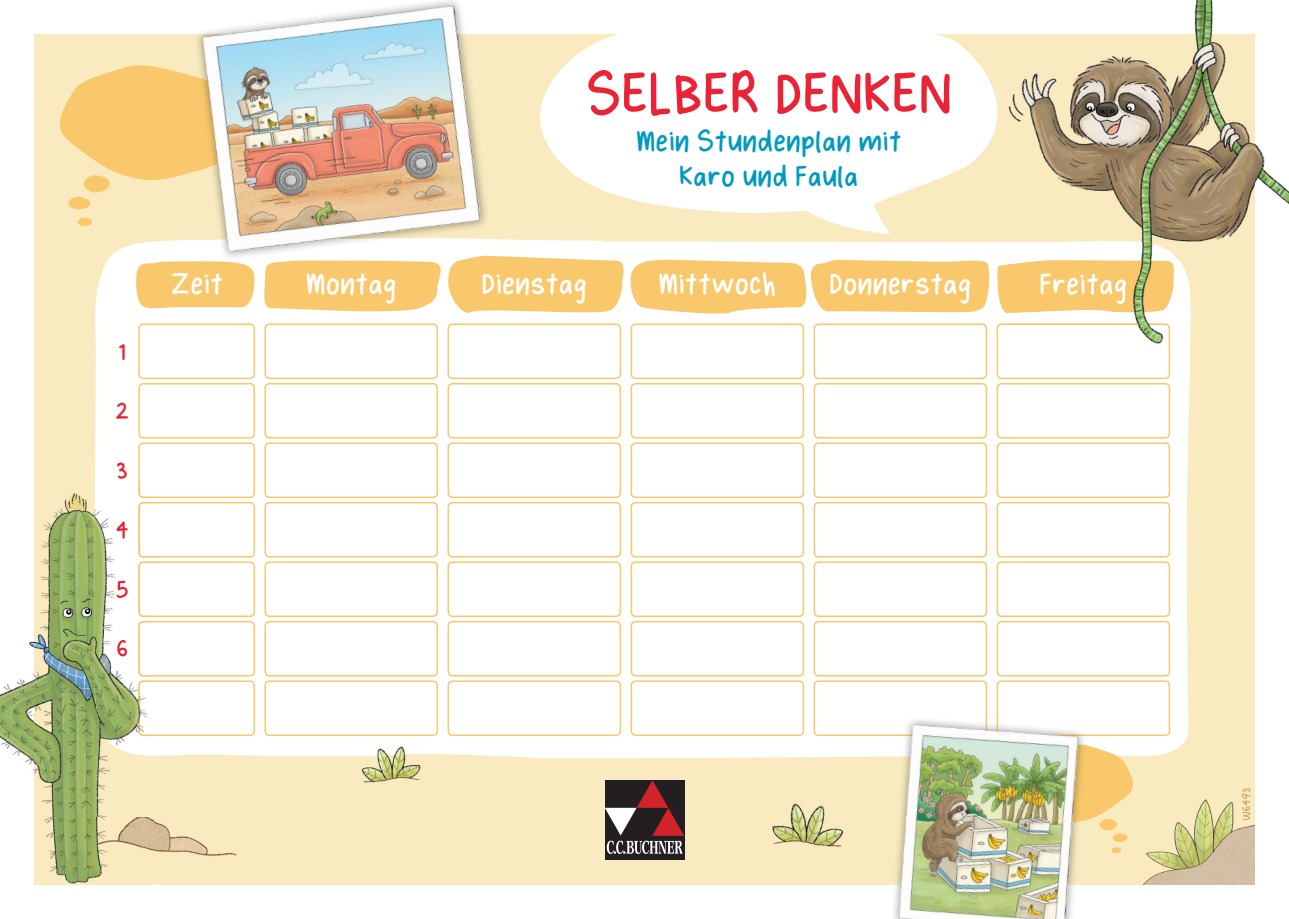
<style>
.page{position:relative;width:1289px;height:919px;background:#fff}
.page>*{position:absolute;margin:0;border:0;box-sizing:border-box;transform-origin:0 0}
.t1{font:68.7px "Hynings Handwriting";color:#ea2436}
.t2{font:34.5px "Hynings Handwriting";color:#fff}
.t3{font:33.75px/34.5px "Hynings Handwriting";color:#009abf;text-align:center}
.t4{font:28.5px/59.4px "Hynings Handwriting";color:#ea2436}
</style>
<div class="page">
<div style="left:34px;top:34px;width:1220px;height:850px;background:#f9ebbf"></div>
<img style="left:153px;top:819px;width:84px;height:37px">
<div style="left:95px;top:239px;width:1095px;height:519px;background:#fff"></div>
<svg style="left:135px;top:260px;width:119px;height:50px;background:#f9cf7f"></svg>
<svg style="left:261px;top:256px;width:730px;height:60px;background:#fad389"></svg>
<svg style="left:540px;top:34px;width:458px;height:200px;fill:#fff"></svg>
<svg style="left:60px;top:65px;width:135px;height:144px"></svg>
<div style="left:77px;top:217px;width:15px;height:9px;background:#f9c86c;border-radius:50%"></div>
<div style="left:1111px;top:847px;width:10px;height:6px;background:#f9c86c;border-radius:50%"></div>
<div style="left:138px;top:323px;width:117px;height:56px;border:2px solid #f9c86c;border-radius:4px"></div>
<div style="left:264px;top:323px;width:174px;height:56px;border:2px solid #f9c86c;border-radius:4px"></div>
<div style="left:447px;top:323px;width:174px;height:56px;border:2px solid #f9c86c;border-radius:4px"></div>
<div style="left:630px;top:323px;width:174px;height:56px;border:2px solid #f9c86c;border-radius:4px"></div>
<div style="left:813px;top:323px;width:174px;height:56px;border:2px solid #f9c86c;border-radius:4px"></div>
<svg style="left:996px;top:323px;width:174px;height:56px;background:#fefaf3"></svg>
<div style="left:138px;top:383px;width:117px;height:55px;border:2px solid #f9c86c;border-radius:4px"></div>
<div style="left:264px;top:383px;width:174px;height:55px;border:2px solid #f9c86c;border-radius:4px"></div>
<div style="left:447px;top:383px;width:174px;height:55px;border:2px solid #f9c86c;border-radius:4px"></div>
<div style="left:630px;top:383px;width:174px;height:55px;border:2px solid #f9c86c;border-radius:4px"></div>
<div style="left:813px;top:383px;width:174px;height:55px;border:2px solid #f9c86c;border-radius:4px"></div>
<div style="left:996px;top:383px;width:174px;height:55px;border:2px solid #f9c86c;border-radius:4px"></div>
<div style="left:264px;top:442px;width:174px;height:56px;border:2px solid #f9c86c;border-radius:4px"></div>
<div style="left:447px;top:442px;width:174px;height:56px;border:2px solid #f9c86c;border-radius:4px"></div>
<div style="left:630px;top:442px;width:174px;height:56px;border:2px solid #f9c86c;border-radius:4px"></div>
<div style="left:813px;top:442px;width:174px;height:56px;border:2px solid #f9c86c;border-radius:4px"></div>
<div style="left:996px;top:442px;width:174px;height:56px;border:2px solid #f9c86c;border-radius:4px"></div>
<div style="left:264px;top:502px;width:174px;height:55px;border:2px solid #f9c86c;border-radius:4px"></div>
<div style="left:447px;top:502px;width:174px;height:55px;border:2px solid #f9c86c;border-radius:4px"></div>
<div style="left:630px;top:502px;width:174px;height:55px;border:2px solid #f9c86c;border-radius:4px"></div>
<div style="left:813px;top:502px;width:174px;height:55px;border:2px solid #f9c86c;border-radius:4px"></div>
<div style="left:996px;top:502px;width:174px;height:55px;border:2px solid #f9c86c;border-radius:4px"></div>
<div style="left:264px;top:561px;width:174px;height:56px;border:2px solid #f9c86c;border-radius:4px"></div>
<div style="left:447px;top:561px;width:174px;height:56px;border:2px solid #f9c86c;border-radius:4px"></div>
<div style="left:630px;top:561px;width:174px;height:56px;border:2px solid #f9c86c;border-radius:4px"></div>
<div style="left:813px;top:561px;width:174px;height:56px;border:2px solid #f9c86c;border-radius:4px"></div>
<div style="left:996px;top:561px;width:174px;height:56px;border:2px solid #f9c86c;border-radius:4px"></div>
<div style="left:264px;top:621px;width:174px;height:55px;border:2px solid #f9c86c;border-radius:4px"></div>
<div style="left:447px;top:621px;width:174px;height:55px;border:2px solid #f9c86c;border-radius:4px"></div>
<div style="left:630px;top:621px;width:174px;height:55px;border:2px solid #f9c86c;border-radius:4px"></div>
<div style="left:813px;top:621px;width:174px;height:55px;border:2px solid #f9c86c;border-radius:4px"></div>
<div style="left:996px;top:621px;width:174px;height:55px;border:2px solid #f9c86c;border-radius:4px"></div>
<svg style="left:138px;top:442px;width:117px;height:294px;background:#fefbf5"></svg>
<svg style="left:264px;top:680px;width:174px;height:56px;background:#fefbf5"></svg>
<div style="left:447px;top:680px;width:174px;height:56px;border:2px solid #f9c86c;border-radius:4px"></div>
<div style="left:630px;top:680px;width:174px;height:56px;border:2px solid #f9c86c;border-radius:4px"></div>
<svg style="left:813px;top:680px;width:174px;height:56px;background:#fefbf5"></svg>
<svg style="left:996px;top:680px;width:174px;height:56px;background:#fefbf5"></svg>
<svg style="left:605px;top:853px;width:79px;height:6px"></svg>
<svg style="left:605px;top:780px;width:79px;height:73px;background:#5c3f40"></svg>
<img style="left:1194px;top:0;width:61px;height:50px">
<img style="left:1254px;top:50px;width:34px;height:304px">
<img style="left:998px;top:34px;width:256px;height:208px">
<img style="left:1190px;top:294px;width:1px;height:60px">
<img style="left:998px;top:241px;width:192px;height:113px">
<img style="left:998px;top:260px;width:178px;height:53px">
<img style="left:998px;top:323px;width:172px;height:31px">
<img style="left:1040px;top:273px;width:86px;height:31px">
<img style="left:1116px;top:790px;width:138px;height:94px">
<svg style="left:1086px;top:742px;width:53px;height:99px"></svg>
<svg style="left:1116px;top:847px;width:5px;height:6px"></svg>
<img style="left:772px;top:803px;width:72px;height:44px">
<img style="left:352px;top:756px;width:71px;height:27px">
<img style="left:352px;top:736px;width:71px;height:20px">
<img style="left:1241px;top:788px;width:9px;height:32px">
<img style="left:0;top:641px;width:51px;height:244px">
<img style="left:34px;top:492px;width:79px;height:392px">
<img style="left:113px;top:755px;width:40px;height:3px">
<img style="left:90px;top:817px;width:63px;height:48px">
<img style="left:91px;top:481px;width:62px;height:274px">
<img style="left:138px;top:481px;width:15px;height:17px">
<img style="left:138px;top:502px;width:15px;height:55px">
<img style="left:138px;top:561px;width:15px;height:56px">
<img style="left:138px;top:621px;width:15px;height:55px">
<img style="left:138px;top:680px;width:15px;height:56px">
<img style="left:116px;top:521px;width:12px;height:17px">
<img style="left:117px;top:580px;width:11px;height:18px">
<img style="left:117px;top:640px;width:10px;height:16px">
<img style="left:198px;top:1px;width:288px;height:230px">
<img style="left:195px;top:238px;width:294px;height:22px">
<img style="left:463px;top:256px;width:26px;height:4px">
<img style="left:195px;top:76px;width:8px;height:96px">
<img style="left:226px;top:6px;width:231px;height:28px">
<img style="left:203px;top:34px;width:200px;height:144px">
<img style="left:403px;top:34px;width:77px;height:191px">
<img style="left:219px;top:136px;width:223px;height:104px">
<img style="left:227px;top:239px;width:102px;height:13px">
<img style="left:208px;top:81px;width:37px;height:82px">
<img style="left:890px;top:716px;width:196px;height:202px">
<img style="left:1077px;top:744px;width:9px;height:78px">
<img style="left:890px;top:716px;width:97px;height:20px">
<img style="left:996px;top:716px;width:90px;height:20px">
<img style="left:898px;top:884px;width:169px;height:34px">
<img style="left:901px;top:752px;width:123px;height:132px">
<img style="left:1024px;top:822px;width:48px;height:62px">
<img style="left:910px;top:724px;width:168px;height:32px">
<img style="left:1008px;top:744px;width:69px;height:78px">
<img style="left:911px;top:730px;width:76px;height:6px">
<img style="left:996px;top:730px;width:71px;height:6px">
<p class="t4" style="left:118px;top:324px;width:9px">1</p>
<p class="t4" style="left:115px;top:383px;width:16px">2<br>3</p>
<p class="t2" style="left:171px;top:269px;width:54px">Zeit</p>
<h1 class="t1" style="left:585px;top:64px;width:368px">SELBER DENKEN</h1>
<p class="t3" style="left:636px;top:126px;width:267px">Mein Stundenplan mit<br>Karo und Faula</p>
<p class="t2" style="left:306px;top:269px;width:93px">Montag</p>
<p class="t2" style="left:481px;top:269px;width:107px">Dienstag</p>
<p class="t2" style="left:658px;top:269px;width:120px">Mittwoch</p>
<p class="t2" style="left:829px;top:269px;width:144px">Donnerstag</p>
</div>
